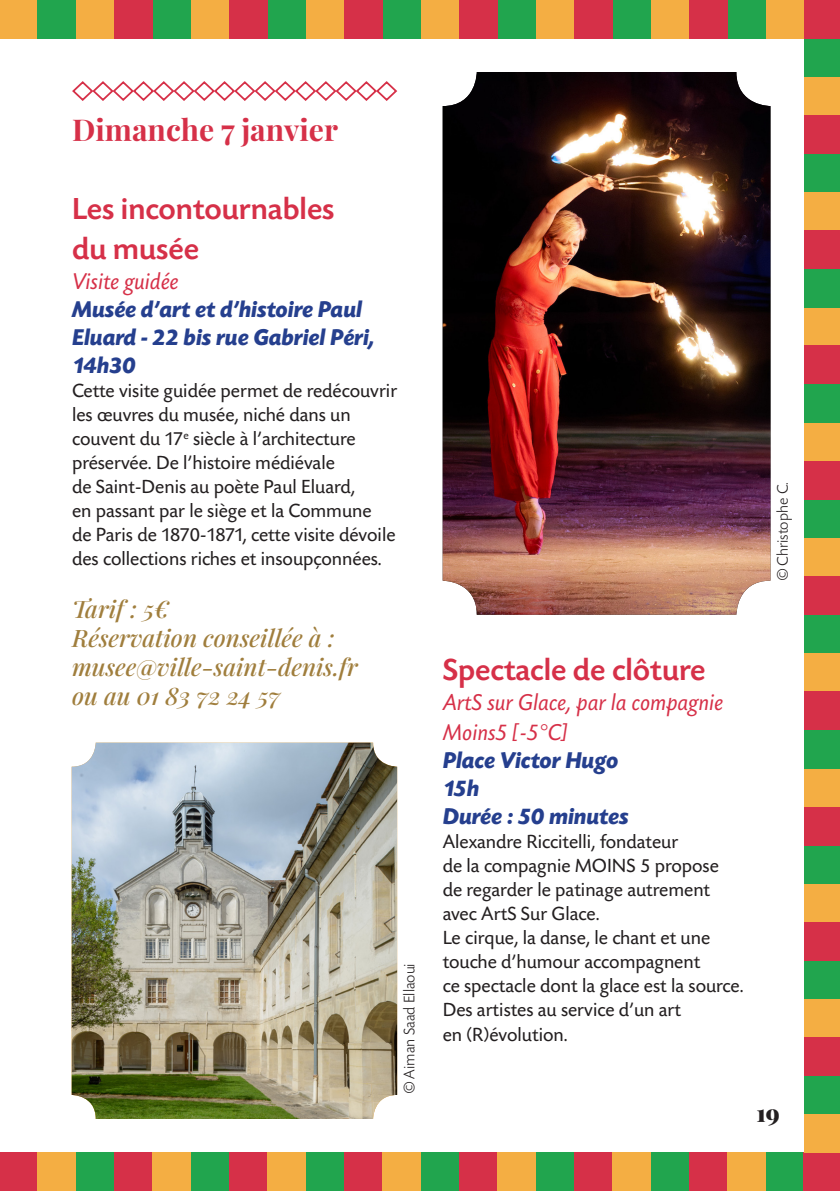
<style>
.page{position:relative;width:840px;height:1191px;background:#fff}
.page>*{position:absolute;margin:0;border:0;box-sizing:border-box;transform-origin:0 0}
.TItre{font:500 32px/40px "Today Sans HEF";color:#d63048}
.Date_-_Rouge{font:30px "Playfair Display";color:#d63048}
.Date___Horaires{font:italic 700 24px/28px "Today Sans HEF";color:#253f8e}
.tarif{font:italic 24px/28.8px "Playfair Display";color:#a07e3d}
.TItre-2{font:italic 24px/30px "Today Sans HEF";color:#d63048}
.Sous-titre{font:italic 24px "Today Sans HEF";color:#d63048}
.TEXTE{font:24px "Playfair Display";color:#231f20}
.TEXTE-2{font:20px/24px "Today Sans HEF";color:#231f20}
.Crédit_photo{font:300 16px "Today Sans HEF";color:#231f20}
</style>
<div class="page">
<div style="left:0;top:1152px;width:38px;height:39px;background:#d63048"></div>
<div style="left:650px;top:1152px;width:38px;height:39px;background:#21a54e"></div>
<div style="left:803px;top:77px;width:36px;height:38px;background:#f4ae43"></div>
<div style="left:803px;top:38px;width:36px;height:39px;background:#21a54e"></div>
<div style="left:803px;top:0;width:36px;height:38px;background:#d63048"></div>
<div style="left:803px;top:192px;width:36px;height:38px;background:#f4ae43"></div>
<div style="left:803px;top:307px;width:36px;height:39px;background:#f4ae43"></div>
<div style="left:803px;top:269px;width:36px;height:38px;background:#21a54e"></div>
<div style="left:803px;top:230px;width:36px;height:39px;background:#d63048"></div>
<div style="left:803px;top:422px;width:36px;height:39px;background:#f4ae43"></div>
<div style="left:803px;top:538px;width:36px;height:38px;background:#f4ae43"></div>
<div style="left:803px;top:499px;width:36px;height:39px;background:#21a54e"></div>
<div style="left:803px;top:461px;width:36px;height:38px;background:#d63048"></div>
<div style="left:803px;top:653px;width:36px;height:38px;background:#f4ae43"></div>
<div style="left:803px;top:768px;width:36px;height:38px;background:#f4ae43"></div>
<div style="left:803px;top:730px;width:36px;height:38px;background:#21a54e"></div>
<div style="left:803px;top:691px;width:36px;height:39px;background:#d63048"></div>
<div style="left:803px;top:883px;width:36px;height:39px;background:#f4ae43"></div>
<div style="left:803px;top:999px;width:36px;height:38px;background:#f4ae43"></div>
<div style="left:803px;top:960px;width:36px;height:39px;background:#21a54e"></div>
<div style="left:803px;top:922px;width:36px;height:38px;background:#d63048"></div>
<div style="left:765px;top:1152px;width:38px;height:39px;background:#21a54e"></div>
<div style="left:803px;top:1152px;width:36px;height:39px;background:#d63048"></div>
<div style="left:535px;top:1152px;width:38px;height:39px;background:#21a54e"></div>
<div style="left:573px;top:1152px;width:39px;height:39px;background:#d63048"></div>
<div style="left:306px;top:1152px;width:38px;height:39px;background:#21a54e"></div>
<div style="left:344px;top:1152px;width:38px;height:39px;background:#d63048"></div>
<div style="left:76px;top:1152px;width:38px;height:39px;background:#21a54e"></div>
<div style="left:114px;top:1152px;width:39px;height:39px;background:#d63048"></div>
<div style="left:191px;top:1152px;width:38px;height:39px;background:#21a54e"></div>
<div style="left:229px;top:1152px;width:38px;height:39px;background:#d63048"></div>
<div style="left:420px;top:1152px;width:39px;height:39px;background:#21a54e"></div>
<div style="left:459px;top:1152px;width:38px;height:39px;background:#d63048"></div>
<div style="left:688px;top:1152px;width:39px;height:39px;background:#d63048"></div>
<div style="left:803px;top:1075px;width:36px;height:39px;background:#21a54e"></div>
<div style="left:803px;top:1037px;width:36px;height:38px;background:#d63048"></div>
<div style="left:803px;top:845px;width:36px;height:38px;background:#21a54e"></div>
<div style="left:803px;top:806px;width:36px;height:39px;background:#d63048"></div>
<div style="left:803px;top:614px;width:36px;height:39px;background:#21a54e"></div>
<div style="left:803px;top:576px;width:36px;height:38px;background:#d63048"></div>
<div style="left:803px;top:384px;width:36px;height:38px;background:#21a54e"></div>
<div style="left:803px;top:346px;width:36px;height:38px;background:#d63048"></div>
<div style="left:803px;top:154px;width:36px;height:38px;background:#21a54e"></div>
<div style="left:803px;top:115px;width:36px;height:39px;background:#d63048"></div>
<div style="left:803px;top:1114px;width:36px;height:38px;background:#f4ae43"></div>
<div style="left:727px;top:1152px;width:38px;height:39px;background:#f4ae43"></div>
<div style="left:612px;top:1152px;width:38px;height:39px;background:#f4ae43"></div>
<div style="left:497px;top:1152px;width:38px;height:39px;background:#f4ae43"></div>
<div style="left:382px;top:1152px;width:38px;height:39px;background:#f4ae43"></div>
<div style="left:267px;top:1152px;width:39px;height:39px;background:#f4ae43"></div>
<div style="left:153px;top:1152px;width:38px;height:39px;background:#f4ae43"></div>
<div style="left:38px;top:1152px;width:38px;height:39px;background:#f4ae43"></div>
<div style="left:0;top:0;width:38px;height:38px;background:#f4ae43"></div>
<div style="left:76px;top:0;width:38px;height:38px;background:#f4ae43"></div>
<div style="left:191px;top:0;width:38px;height:38px;background:#f4ae43"></div>
<div style="left:153px;top:0;width:38px;height:38px;background:#21a54e"></div>
<div style="left:114px;top:0;width:39px;height:38px;background:#d63048"></div>
<div style="left:306px;top:0;width:38px;height:38px;background:#f4ae43"></div>
<div style="left:420px;top:0;width:39px;height:38px;background:#f4ae43"></div>
<div style="left:382px;top:0;width:38px;height:38px;background:#21a54e"></div>
<div style="left:344px;top:0;width:38px;height:38px;background:#d63048"></div>
<div style="left:535px;top:0;width:38px;height:38px;background:#f4ae43"></div>
<div style="left:650px;top:0;width:38px;height:38px;background:#f4ae43"></div>
<div style="left:612px;top:0;width:38px;height:38px;background:#21a54e"></div>
<div style="left:573px;top:0;width:39px;height:38px;background:#d63048"></div>
<div style="left:765px;top:0;width:38px;height:38px;background:#f4ae43"></div>
<div style="left:727px;top:0;width:38px;height:38px;background:#21a54e"></div>
<div style="left:688px;top:0;width:39px;height:38px;background:#d63048"></div>
<div style="left:497px;top:0;width:38px;height:38px;background:#21a54e"></div>
<div style="left:459px;top:0;width:38px;height:38px;background:#d63048"></div>
<div style="left:267px;top:0;width:39px;height:38px;background:#21a54e"></div>
<div style="left:229px;top:0;width:38px;height:38px;background:#d63048"></div>
<div style="left:38px;top:0;width:38px;height:38px;background:#21a54e"></div>
<svg style="left:72px;top:81px;width:326px;height:20px"></svg>
<img style="left:442px;top:72px;width:328px;height:542px">
<img style="left:72px;top:742px;width:325px;height:377px">
<p class="Date_-_Rouge" style="left:72px;top:106px;width:267px">Dimanche 7 janvier</p>
<p class="TItre" style="left:72px;top:190px;width:264px">Les incontournables du musée</p>
<p class="Sous-titre" style="left:72px;top:269px;width:108px">Visite guidée</p>
<p class="Date___Horaires" style="left:72px;top:296px;width:304px">Musée d’art et d’histoire Paul<br>Eluard - 22 bis rue Gabriel Péri,<br>14h30</p>
<p class="TEXTE-2" style="left:72px;top:379px;width:326px">Cette visite guidée permet de redécouvrir les œuvres du musée, niché dans un couvent du 17<sup>e</sup> siècle à l’architecture préservée. De l’histoire médiévale<br>de Saint-Denis au poète Paul Eluard,<br>en passant par le siège et la Commune<br>de Paris de 1870-1871, cette visite dévoile des collections riches et insoupçonnées.</p>
<p class="tarif" style="left:72px;top:593px;width:287px">Tarif : 5€<br>Réservation conseillée à : musee@ville-saint-denis.fr ou au 01 83 72 24 57</p>
<p class="Crédit_photo" style="left:401px;top:1093px;width:131px;rotate:-90deg">© Aiman Saad Ellaoui</p>
<p class="Crédit_photo" style="left:774px;top:580px;width:100px;rotate:-90deg">© Christophe C.</p>
<p class="TItre" style="left:442px;top:651px;width:264px">Spectacle de clôture</p>
<p class="TItre-2" style="left:442px;top:688px;width:282px">ArtS sur Glace, par la compagnie<br>Moins5 [-5°C]</p>
<p class="Date___Horaires" style="left:442px;top:747px;width:177px">Place Victor Hugo<br>15h</p>
<p class="Date___Horaires" style="left:442px;top:803px;width:187px">Durée : 50 minutes</p>
<p class="TEXTE-2" style="left:442px;top:830px;width:302px">Alexandre Riccitelli, fondateur<br>de la compagnie MOINS 5 propose<br>de regarder le patinage autrement avec ArtS Sur Glace.<br>Le cirque, la danse, le chant et une touche d’humour accompagnent<br>ce spectacle dont la glace est la source.<br>Des artistes au service d’un art<br>en (R)évolution.</p>
<p class="TEXTE" style="left:756px;top:1094px;width:25px">19</p>
</div>
